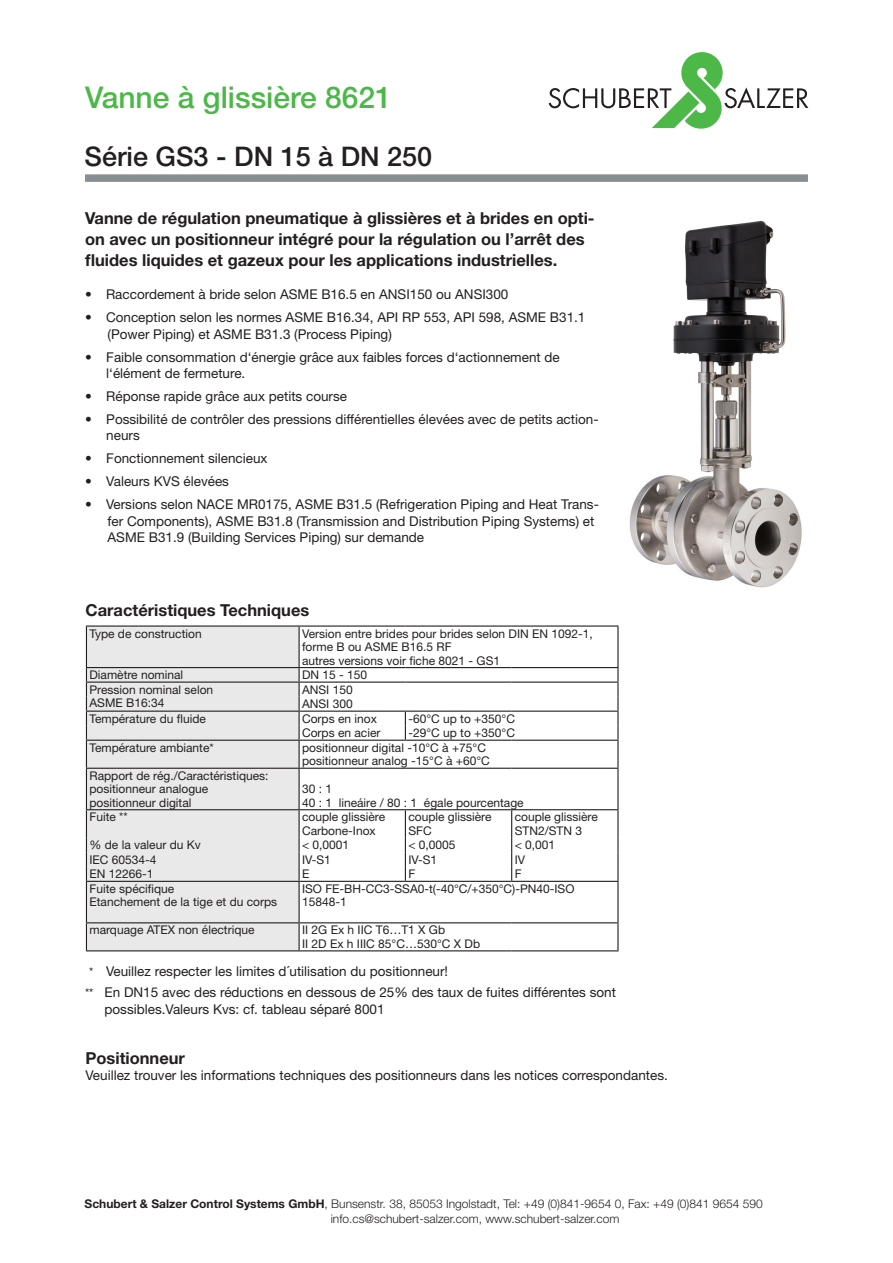
<style>
.page{position:relative;width:893px;height:1263px;background:#fff}
.page>*{position:absolute;margin:0;border:0;box-sizing:border-box;transform-origin:0 0}
.t1{font:500 30px "Helvetica Neue LT Std";color:#4cb848}
.t2{font:500 27px "Helvetica Neue LT Std";color:#231f20}
.Überschrift{font:700 16.5px/21px "Helvetica Neue LT Std";color:#231f20}
.Text{font:13.5px/16.5px "Helvetica Neue LT Std";color:#231f20}
.Text_klein_8mm{font:12px/13.5px "Helvetica Neue LT Std";color:#231f20}
.t3{font:300 12px/15px "Helvetica Neue LT Std";color:#231f20}
.s1{font-size:12px}
.s2{font-weight:700}
</style>
<div class="page">
<svg style="left:549px;top:52px;width:259px;height:77px"></svg>
<svg style="left:85px;top:174px;width:723px;height:8px;background:#909496"></svg>
<img style="left:629px;top:220px;width:173px;height:368px">
<div style="left:87px;top:627px;width:211px;height:323px;background:#e9e9e9"></div>
<svg style="left:300px;top:668px;width:317px;height:256px"></svg>
<hr style="left:86px;top:625px;width:213px;height:2px;background:#231f20">
<hr style="left:86px;top:627px;width:1px;height:40px;background:#231f20">
<hr style="left:299px;top:625px;width:106px;height:2px;background:#231f20">
<hr style="left:298px;top:627px;width:2px;height:40px;background:#231f20">
<hr style="left:405px;top:625px;width:107px;height:2px;background:#231f20">
<hr style="left:512px;top:625px;width:107px;height:2px;background:#231f20">
<hr style="left:617px;top:627px;width:2px;height:40px;background:#231f20">
<hr style="left:86px;top:667px;width:213px;height:1px;background:#231f20">
<hr style="left:299px;top:667px;width:106px;height:1px;background:#231f20">
<hr style="left:405px;top:667px;width:107px;height:1px;background:#231f20">
<hr style="left:512px;top:667px;width:107px;height:1px;background:#231f20">
<hr style="left:86px;top:681px;width:213px;height:2px;background:#231f20">
<hr style="left:299px;top:681px;width:106px;height:2px;background:#231f20">
<hr style="left:405px;top:681px;width:107px;height:2px;background:#231f20">
<hr style="left:512px;top:681px;width:107px;height:2px;background:#231f20">
<hr style="left:86px;top:711px;width:213px;height:1px;background:#231f20">
<hr style="left:299px;top:711px;width:106px;height:1px;background:#231f20">
<hr style="left:405px;top:711px;width:107px;height:1px;background:#231f20">
<hr style="left:512px;top:711px;width:107px;height:1px;background:#231f20">
<svg style="left:298px;top:668px;width:2px;height:72px"></svg>
<svg style="left:405px;top:712px;width:1px;height:28px"></svg>
<svg style="left:617px;top:668px;width:2px;height:72px"></svg>
<hr style="left:86px;top:740px;width:213px;height:1px;background:#231f20">
<svg style="left:86px;top:668px;width:1px;height:100px"></svg>
<hr style="left:299px;top:740px;width:106px;height:1px;background:#231f20">
<hr style="left:298px;top:741px;width:2px;height:27px;background:#231f20">
<hr style="left:405px;top:740px;width:107px;height:1px;background:#231f20">
<hr style="left:512px;top:740px;width:107px;height:1px;background:#231f20">
<hr style="left:617px;top:741px;width:2px;height:27px;background:#231f20">
<hr style="left:86px;top:768px;width:213px;height:1px;background:#231f20">
<hr style="left:86px;top:769px;width:1px;height:40px;background:#231f20">
<hr style="left:299px;top:768px;width:106px;height:1px;background:#231f20">
<hr style="left:298px;top:769px;width:2px;height:40px;background:#231f20">
<hr style="left:405px;top:768px;width:107px;height:1px;background:#231f20">
<hr style="left:512px;top:768px;width:107px;height:1px;background:#231f20">
<hr style="left:617px;top:769px;width:2px;height:40px;background:#231f20">
<hr style="left:86px;top:809px;width:213px;height:1px;background:#231f20">
<hr style="left:299px;top:809px;width:106px;height:1px;background:#231f20">
<hr style="left:298px;top:810px;width:2px;height:28px;background:#231f20">
<hr style="left:405px;top:809px;width:107px;height:1px;background:#231f20">
<hr style="left:512px;top:809px;width:107px;height:1px;background:#231f20">
<hr style="left:617px;top:810px;width:2px;height:28px;background:#231f20">
<svg style="left:86px;top:810px;width:1px;height:71px"></svg>
<svg style="left:298px;top:838px;width:2px;height:43px"></svg>
<svg style="left:405px;top:810px;width:1px;height:71px"></svg>
<svg style="left:511px;top:810px;width:1px;height:71px"></svg>
<svg style="left:617px;top:838px;width:2px;height:43px"></svg>
<hr style="left:86px;top:881px;width:213px;height:1px;background:#231f20">
<hr style="left:86px;top:882px;width:1px;height:40px;background:#231f20">
<hr style="left:299px;top:881px;width:106px;height:1px;background:#231f20">
<hr style="left:298px;top:882px;width:2px;height:40px;background:#231f20">
<hr style="left:405px;top:881px;width:107px;height:1px;background:#231f20">
<hr style="left:512px;top:881px;width:107px;height:1px;background:#231f20">
<hr style="left:617px;top:882px;width:2px;height:40px;background:#231f20">
<hr style="left:86px;top:922px;width:213px;height:1px;background:#231f20">
<svg style="left:86px;top:923px;width:1px;height:27px"></svg>
<hr style="left:299px;top:922px;width:106px;height:1px;background:#231f20">
<hr style="left:298px;top:923px;width:2px;height:27px;background:#231f20">
<hr style="left:405px;top:922px;width:107px;height:1px;background:#231f20">
<hr style="left:512px;top:922px;width:107px;height:1px;background:#231f20">
<hr style="left:617px;top:923px;width:2px;height:27px;background:#231f20">
<hr style="left:86px;top:950px;width:213px;height:1px;background:#231f20">
<hr style="left:299px;top:950px;width:106px;height:1px;background:#231f20">
<hr style="left:405px;top:950px;width:107px;height:1px;background:#231f20">
<hr style="left:512px;top:950px;width:107px;height:1px;background:#231f20">
<p class="t1" style="left:85px;top:79px;width:308px">Vanne à glissière 8621</p>
<p class="t2" style="left:85px;top:140px;width:349px">Série GS3 - DN 15 à DN 250</p>
<p class="Überschrift" style="left:85px;top:208px;width:511px">Vanne de régulation pneumatique à glissières et à brides en opti&shy;on avec un positionneur intégré pour la régulation ou l’arrêt des fluides liquides et gazeux pour les applications industrielles.</p>
<p class="Text" style="left:85px;top:286px;width:425px">• Raccordement à bride selon ASME B16.5 en ANSI150 ou ANSI300</p>
<p class="Text" style="left:108px;top:309px;width:479px;text-indent:-22px">• Conception selon les normes ASME B16.34, API RP 553, API 598, ASME B31.1 (Power Piping) et ASME B31.3 (Process Piping)</p>
<p class="Text" style="left:106px;top:348px;width:455px;text-indent:-21px">• Faible consommation d‘énergie grâce aux faibles forces d‘actionnement de l‘élément de fermeture.</p>
<p class="Text" style="left:85px;top:388px;width:264px">• Réponse rapide grâce aux petits course</p>
<p class="Text" style="left:106px;top:411px;width:494px;text-indent:-21px">• Possibilité de contrôler des pressions différentielles élevées avec de petits action&shy;neurs</p>
<p class="Text" style="left:85px;top:450px;width:184px">• Fonctionnement silencieux</p>
<p class="Text" style="left:85px;top:473px;width:146px">• Valeurs KVS élevées</p>
<p class="Text" style="left:108px;top:496px;width:493px;text-indent:-22px">• Versions selon NACE MR0175, ASME B31.5 (Refrigeration Piping and Heat Trans&shy;fer Components), ASME B31.8 (Transmission and Distribution Piping Systems) et<br>ASME B31.9 (Building Services Piping) sur demande</p>
<p class="Überschrift" style="left:85px;top:599px;width:225px">Caractéristiques Techniques</p>
<p class="Text_klein_8mm" style="left:89px;top:626px;width:114px">Type de construction</p>
<p class="Text_klein_8mm" style="left:302px;top:626px;width:292px">Version entre brides pour brides selon DIN EN 1092-1, forme B ou ASME B16.5 RF<br>autres versions voir fiche 8021 - GS1</p>
<p class="Text_klein_8mm" style="left:89px;top:668px;width:95px">Diamètre nominal</p>
<p class="Text_klein_8mm" style="left:302px;top:668px;width:67px">DN 15 - 150</p>
<p class="Text_klein_8mm" style="left:89px;top:682px;width:125px">Pression nominal selon<br>ASME B16:34</p>
<p class="Text_klein_8mm" style="left:302px;top:682px;width:52px">ANSI 150</p>
<p class="Text_klein_8mm" style="left:302px;top:697px;width:52px">ANSI 300</p>
<p class="Text_klein_8mm" style="left:89px;top:711px;width:118px">Température du fluide</p>
<p class="Text_klein_8mm" style="left:302px;top:711px;width:76px">Corps en inox</p>
<p class="Text_klein_8mm" style="left:408px;top:711px;width:108px">-60°C up to +350°C</p>
<p class="Text_klein_8mm" style="left:302px;top:726px;width:80px">Corps en acier</p>
<p class="Text_klein_8mm" style="left:408px;top:726px;width:108px">-29°C up to +350°C</p>
<p class="Text_klein_8mm" style="left:89px;top:740px;width:126px">Température ambiante*</p>
<p class="Text_klein_8mm" style="left:302px;top:740px;width:185px">positionneur digital -10°C à +75°C</p>
<p class="Text_klein_8mm" style="left:302px;top:754px;width:189px">positionneur analog -15°C à +60°C</p>
<p class="Text_klein_8mm" style="left:89px;top:768px;width:181px">Rapport de rég./Caractéristiques: positionneur analogue positionneur digital</p>
<p class="Text_klein_8mm" style="left:302px;top:782px;width:223px">30 : 1<br>40 : 1 lineáire / 80 : 1 égale pourcentage</p>
<p class="Text_klein_8mm" style="left:89px;top:810px;width:40px">Fuite **</p>
<p class="Text_klein_8mm" style="left:302px;top:810px;width:85px">couple glissière<br>Carbone-Inox</p>
<p class="Text_klein_8mm" style="left:408px;top:810px;width:85px">couple glissière<br>SFC</p>
<p class="Text_klein_8mm" style="left:515px;top:810px;width:85px">couple glissière<br>STN2/STN 3</p>
<p class="Text_klein_8mm" style="left:89px;top:838px;width:113px">% de la valeur du Kv</p>
<p class="Text_klein_8mm" style="left:302px;top:838px;width:49px">&lt; 0,0001</p>
<p class="Text_klein_8mm" style="left:408px;top:838px;width:49px">&lt; 0,0005</p>
<p class="Text_klein_8mm" style="left:515px;top:838px;width:42px">&lt; 0,001</p>
<p class="Text_klein_8mm" style="left:89px;top:853px;width:69px">IEC 60534-4</p>
<p class="Text_klein_8mm" style="left:302px;top:853px;width:30px">IV-S1</p>
<p class="Text_klein_8mm" style="left:408px;top:853px;width:30px">IV-S1</p>
<p class="Text_klein_8mm" style="left:515px;top:853px;width:12px">IV</p>
<p class="Text_klein_8mm" style="left:89px;top:867px;width:66px">EN 12266-1</p>
<p class="Text_klein_8mm" style="left:302px;top:867px;width:9px">E</p>
<p class="Text_klein_8mm" style="left:408px;top:867px;width:8px">F</p>
<p class="Text_klein_8mm" style="left:515px;top:867px;width:8px">F</p>
<p class="Text_klein_8mm" style="left:89px;top:882px;width:189px">Fuite spécifique<br>Etanchement de la tige et du corps</p>
<p class="Text_klein_8mm" style="left:302px;top:882px;width:274px">ISO FE-BH-CC3-SSA0-t(-40°C/+350°C)-PN40-ISO<br>15848-1</p>
<p class="Text_klein_8mm" style="left:89px;top:923px;width:167px">marquage ATEX non électrique</p>
<p class="Text_klein_8mm" style="left:302px;top:923px;width:180px">II 2G Ex h IIC T6…T1 X Gb<br>II 2D Ex h IIIC 85°C…530°C X Db</p>
<p class="Text" style="left:89px;top:963px;width:360px"><span class="s1">*</span> Veuillez respecter les limites d´utilisation du positionneur!</p>
<p class="Text" style="left:105px;top:984px;width:513px;text-indent:-20px"><span class="s1">**</span> En DN15 avec des réductions en dessous de 25% des taux de fuites différentes sont possibles.Valeurs Kvs: cf. tableau séparé 8001</p>
<p class="Überschrift" style="left:85px;top:1047px;width:101px">Positionneur</p>
<p class="Text" style="left:85px;top:1067px;width:584px">Veuillez trouver les informations techniques des positionneurs dans les notices correspondantes.</p>
<p class="t3" style="left:331px;top:1196px;width:434px;text-indent:-246px"><span class="s2">Schubert &amp; Salzer Control Systems GmbH</span>, Bunsenstr. 38, 85053 Ingolstadt, Tel: +49 (0)841-9654 0, Fax: +49 (0)841 9654 590 info.cs@schubert-salzer.com, www.schubert-salzer.com</p>
</div>
